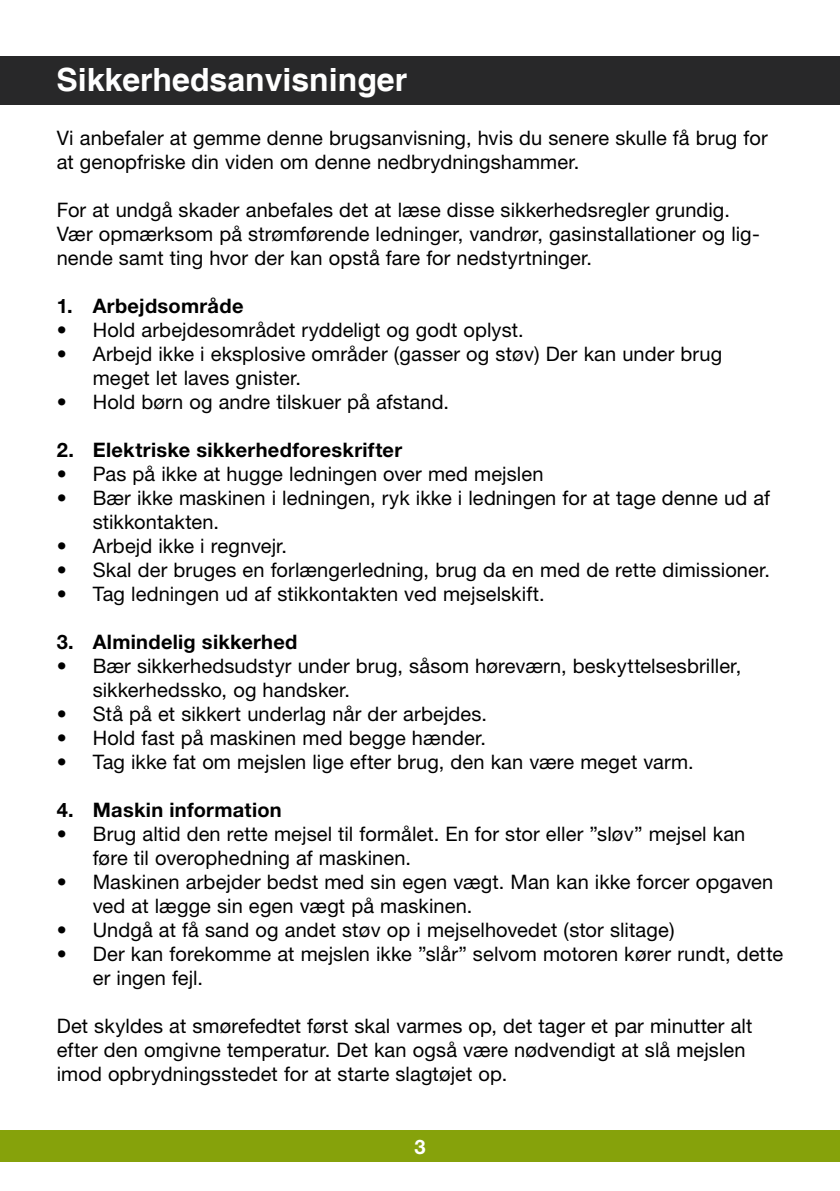
<style>
.page{position:relative;width:840px;height:1191px;background:#fff}
.page>*{position:absolute;margin:0;border:0;box-sizing:border-box;transform-origin:0 0}
.t1{font:700 32px "Helvetica";color:#fff}
.t2{font:20px/24px "Helvetica Neue";letter-spacing:.005em;color:#000}
.t3{font:700 20px "Helvetica Neue";letter-spacing:.015em;color:#000}
.t4{font:700 20px "Helvetica Neue";color:#fff}
</style>
<div class="page">
<div style="left:0;top:57px;width:839px;height:48px;background:#282829"></div>
<div style="left:0;top:1130px;width:839px;height:32px;background:#86a20b"></div>
<h1 class="t1" style="left:56px;top:60px;width:352px">Sikkerhedsanvisninger</h1>
<p class="t2" style="left:57px;top:125px;width:712px">Vi anbefaler at gemme denne brugsanvisning, hvis du senere skulle få brug for at genopfriske din viden om denne nedbrydningshammer.</p>
<p class="t2" style="left:57px;top:197px;width:704px">For at undgå skader anbefales det at læse disse sikkerhedsregler grundig.<br>Vær opmærksom på strømførende ledninger, vandrør, gasinstallationer og lig&shy;nende samt ting hvor der kan opstå fare for nedstyrtninger.</p>
<p class="t3" style="left:57px;top:293px;width:188px">1. Arbejdsområde</p>
<p class="t2" style="left:57px;top:317px;width:468px">• Hold arbejdesområdet ryddeligt og godt oplyst.</p>
<p class="t2" style="left:93px;top:341px;width:630px;text-indent:-36px">• Arbejd ikke i eksplosive områder (gasser og støv) Der kan under brug meget let laves gnister.</p>
<p class="t2" style="left:57px;top:389px;width:393px">• Hold børn og andre tilskuer på afstand.</p>
<p class="t3" style="left:57px;top:437px;width:347px">2. Elektriske sikkerhedforeskrifter</p>
<p class="t2" style="left:57px;top:461px;width:488px">• Pas på ikke at hugge ledningen over med mejslen</p>
<p class="t2" style="left:93px;top:485px;width:678px;text-indent:-36px">• Bær ikke maskinen i ledningen, ryk ikke i ledningen for at tage denne ud af stikkontakten.</p>
<p class="t2" style="left:57px;top:533px;width:232px">• Arbejd ikke i regnvejr.</p>
<p class="t2" style="left:57px;top:557px;width:714px">• Skal der bruges en forlængerledning, brug da en med de rette dimissioner.</p>
<p class="t2" style="left:57px;top:581px;width:489px">• Tag ledningen ud af stikkontakten ved mejselskift.</p>
<p class="t3" style="left:57px;top:629px;width:242px">3. Almindelig sikkerhed</p>
<p class="t2" style="left:93px;top:653px;width:649px;text-indent:-36px">• Bær sikkerhedsudstyr under brug, såsom høreværn, beskyttelsesbriller, sikkerhedssko, og handsker.</p>
<p class="t2" style="left:57px;top:701px;width:431px">• Stå på et sikkert underlag når der arbejdes.</p>
<p class="t2" style="left:57px;top:725px;width:430px">• Hold fast på maskinen med begge hænder.</p>
<p class="t2" style="left:57px;top:749px;width:638px">• Tag ikke fat om mejslen lige efter brug, den kan være meget varm.</p>
<p class="t3" style="left:57px;top:797px;width:226px">4. Maskin information</p>
<p class="t2" style="left:93px;top:821px;width:653px;text-indent:-36px">• Brug altid den rette mejsel til formålet. En for stor eller ”sløv” mejsel kan føre til overophedning af maskinen.</p>
<p class="t2" style="left:93px;top:869px;width:681px;text-indent:-36px">• Maskinen arbejder bedst med sin egen vægt. Man kan ikke forcer opgaven ved at lægge sin egen vægt på maskinen.</p>
<p class="t2" style="left:57px;top:917px;width:619px">• Undgå at få sand og andet støv op i mejselhovedet (stor slitage)</p>
<p class="t2" style="left:93px;top:941px;width:691px;text-indent:-36px">• Der kan forekomme at mejslen ikke ”slår” selvom motoren kører rundt, dette er ingen fejl.</p>
<p class="t2" style="left:57px;top:1013px;width:696px">Det skyldes at smørefedtet først skal varmes op, det tager et par minutter alt efter den omgivne temperatur. Det kan også være nødvendigt at slå mejslen imod opbrydningsstedet for at starte slagtøjet op.</p>
<p class="t4" style="left:414px;top:1134px;width:13px">3</p>
</div>
